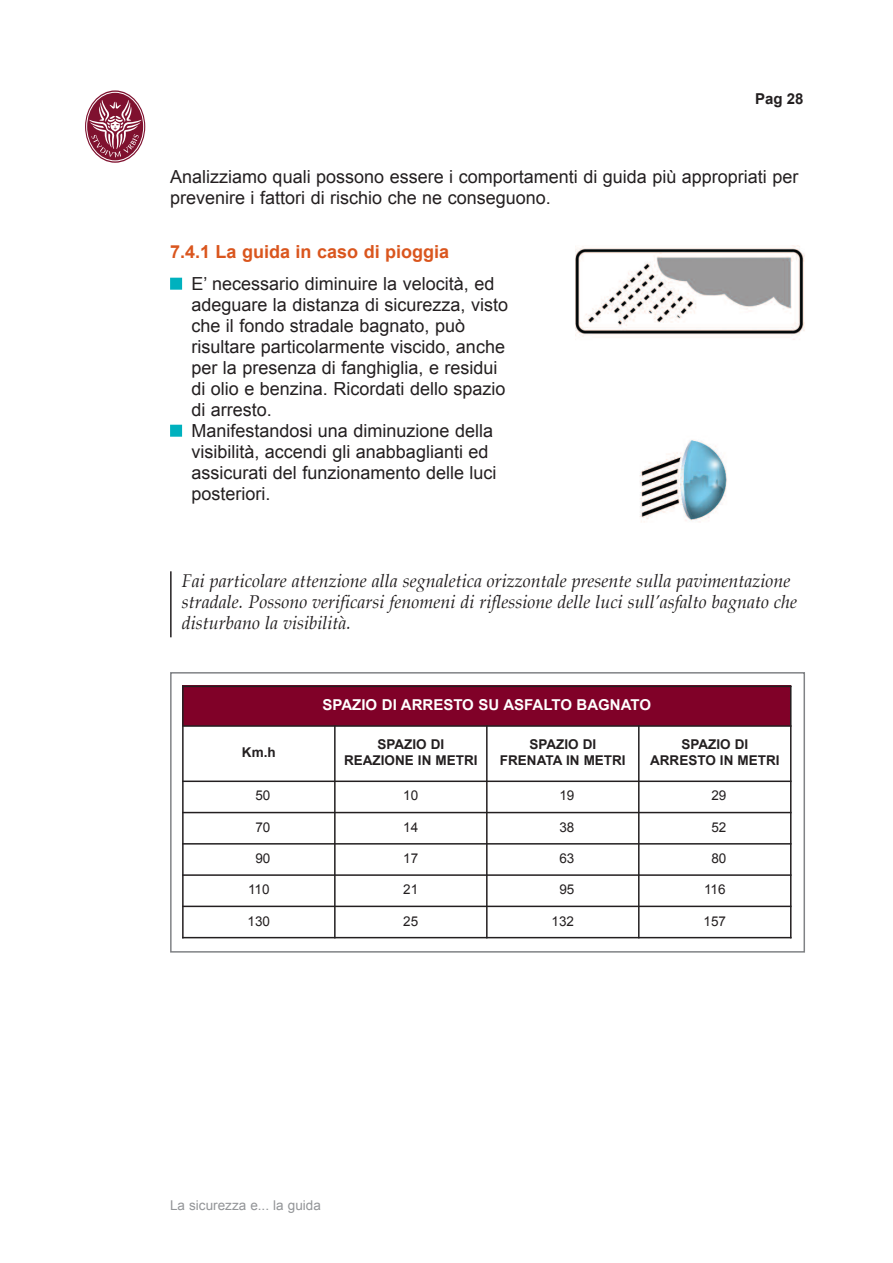
<style>
.page{position:relative;width:893px;height:1263px;background:#fff}
.page>*{position:absolute;margin:0;border:0;box-sizing:border-box;transform-origin:0 0}
.t1{font:18px/21px "Arial";color:#231f20}
.t2{font:italic 18px/21px "Palatino";color:#231f20}
.t3{font:700 18px "Arial";color:#da561e}
.t4{font:700 15px "Arial";color:#fff}
.t5{font:700 15px "Arial";color:#231f20}
.t6{font:700 13.5px/16.5px "Arial";color:#231f20;text-align:center}
.t7{font:13.5px "Arial";color:#231f20}
.t8{font:13.5px "Arial";color:#939598}
</style>
<div class="page">
<svg style="left:86px;top:92px;width:58px;height:69px"></svg>
<div style="left:170px;top:278px;width:12px;height:12px;background:#00b1be"></div>
<div style="left:170px;top:425px;width:12px;height:12px;background:#00b1be"></div>
<img style="left:575px;top:245px;width:230px;height:95px">
<img style="left:631px;top:436px;width:103px;height:93px;border-radius:9px">
<hr style="left:170px;top:571px;width:2px;height:66px;background:#231f20">
<div style="left:182px;top:686px;width:609px;height:40px;background:#800128"></div>
<hr style="left:182px;top:686px;width:2px;height:252px;background:#231f20">
<hr style="left:334px;top:725px;width:2px;height:213px;background:#231f20">
<hr style="left:486px;top:725px;width:2px;height:213px;background:#231f20">
<hr style="left:638px;top:725px;width:2px;height:213px;background:#231f20">
<hr style="left:790px;top:686px;width:1px;height:252px;background:#231f20">
<hr style="left:182px;top:686px;width:609px;height:1px;background:#231f20">
<hr style="left:182px;top:725px;width:609px;height:2px;background:#231f20">
<hr style="left:182px;top:780px;width:609px;height:2px;background:#231f20">
<hr style="left:182px;top:812px;width:609px;height:1px;background:#231f20">
<hr style="left:182px;top:843px;width:609px;height:1px;background:#231f20">
<hr style="left:182px;top:874px;width:609px;height:2px;background:#231f20">
<hr style="left:182px;top:906px;width:609px;height:1px;background:#231f20">
<hr style="left:182px;top:937px;width:609px;height:1px;background:#231f20">
<div style="left:170px;top:672px;width:635px;height:281px;border:2px solid #808285"></div>
<p class="t5" style="left:755px;top:91px;width:50px">Pag 28</p>
<p class="t1" style="left:170px;top:166px;width:630px">Analizziamo quali possono essere i comportamenti di guida più appropriati per prevenire i fattori di rischio che ne conseguono.</p>
<p class="t3" style="left:170px;top:242px;width:281px">7.4.1 La guida in caso di pioggia</p>
<p class="t1" style="left:191px;top:273px;width:318px">E’ necessario diminuire la velocità, ed adeguare la distanza di sicurezza, visto che il fondo stradale bagnato, può risultare particolarmente viscido, anche per la presenza di fanghiglia, e residui di olio e benzina. Ricordati dello spazio di arresto.<br>Manifestandosi una diminuzione della visibilità, accendi gli anabbaglianti ed assicurati del funzionamento delle luci posteriori.</p>
<p class="t2" style="left:182px;top:572px;width:617px">Fai particolare attenzione alla segnaletica orizzontale presente sulla pavimentazione stradale. Possono verificarsi fenomeni di riflessione delle luci sull’asfalto bagnato che disturbano la visibilità.</p>
<p class="t4" style="left:323px;top:696px;width:330px">SPAZIO DI ARRESTO SU ASFALTO BAGNATO</p>
<p class="t6" style="left:242px;top:744px;width:35px">Km.h</p>
<p class="t6" style="left:344px;top:736px;width:135px">SPAZIO DI<br>REAZIONE IN METRI</p>
<p class="t6" style="left:500px;top:736px;width:127px">SPAZIO DI<br>FRENATA IN METRI</p>
<p class="t6" style="left:650px;top:736px;width:131px">SPAZIO DI<br>ARRESTO IN METRI</p>
<p class="t7" style="left:255px;top:788px;width:17px">50</p>
<p class="t7" style="left:403px;top:788px;width:17px">10</p>
<p class="t7" style="left:559px;top:788px;width:17px">19</p>
<p class="t7" style="left:711px;top:788px;width:17px">29</p>
<p class="t7" style="left:255px;top:819px;width:17px">70</p>
<p class="t7" style="left:403px;top:819px;width:17px">14</p>
<p class="t7" style="left:559px;top:819px;width:17px">38</p>
<p class="t7" style="left:711px;top:819px;width:17px">52</p>
<p class="t7" style="left:255px;top:851px;width:17px">90</p>
<p class="t7" style="left:403px;top:851px;width:17px">17</p>
<p class="t7" style="left:559px;top:851px;width:17px">63</p>
<p class="t7" style="left:711px;top:851px;width:17px">80</p>
<p class="t7" style="left:248px;top:882px;width:23px">110</p>
<p class="t7" style="left:403px;top:882px;width:17px">21</p>
<p class="t7" style="left:559px;top:882px;width:17px">95</p>
<p class="t7" style="left:704px;top:882px;width:23px">116</p>
<p class="t7" style="left:248px;top:913px;width:24px">130</p>
<p class="t7" style="left:403px;top:913px;width:17px">25</p>
<p class="t7" style="left:552px;top:913px;width:24px">132</p>
<p class="t7" style="left:704px;top:913px;width:24px">157</p>
<p class="t8" style="left:170px;top:1197px;width:152px">La sicurezza e... la guida</p>
</div>
